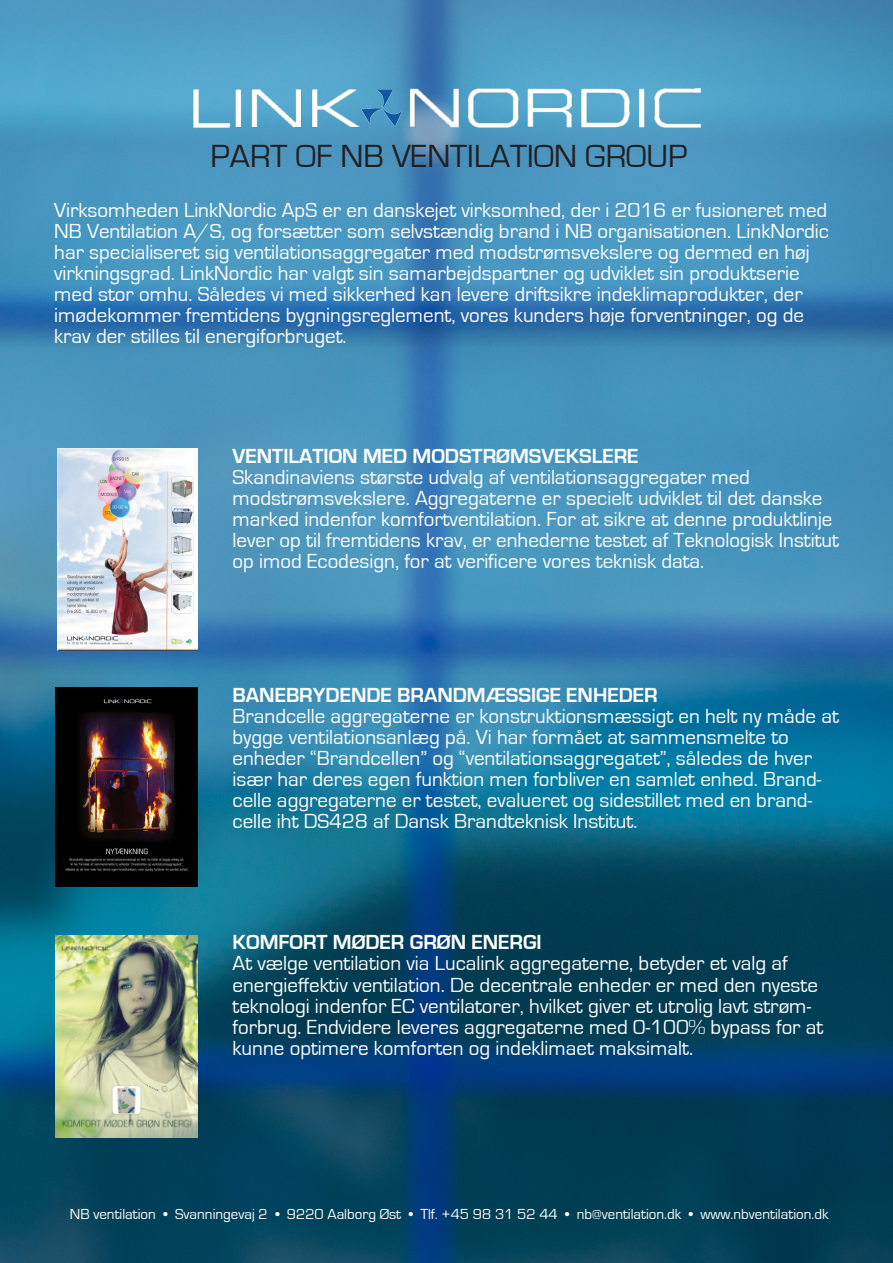
<style>
.page{position:relative;width:893px;height:1263px;background:#fff}
.page>*{position:absolute;margin:0;border:0;box-sizing:border-box;transform-origin:0 0}
.t1{font:33px "Eurostile";color:#231f20}
.t2{font:21px/21px "Eurostile";color:#fff}
.t3{font:700 21px "Eurostile";color:#fff}
.t4{font:15px "Eurostile";color:#fff}
</style>
<div class="page">
<img style="left:0;top:0;width:893px;height:1263px">
<img style="left:188px;top:77px;width:515px;height:69px">
<img style="left:57px;top:448px;width:140px;height:202px">
<img style="left:55px;top:688px;width:142px;height:199px">
<img style="left:55px;top:935px;width:142px;height:203px">
<p class="t1" style="left:210px;top:139px;width:479px">PART OF NB VENTILATION GROUP</p>
<p class="t2" style="left:54px;top:200px;width:776px">Virksomheden LinkNordic ApS er en danskejet virksomhed, der i 2016 er fusioneret med NB Ventilation A/S, og forsætter som selvstændig brand i NB organisationen. LinkNordic har specialiseret sig ventilationsaggregater med modstrømsvekslere og dermed en høj virkningsgrad. LinkNordic har valgt sin samarbejdspartner og udviklet sin produktserie med stor omhu. Således vi med sikkerhed kan levere driftsikre indeklimaprodukter, der</p>
<p class="t2" style="left:54px;top:305px;width:751px">imødekommer fremtidens bygningsreglement, vores kunders høje forventninger, og de krav der stilles til energiforbruget.</p>
<p class="t3" style="left:233px;top:444px;width:408px">VENTILATION MED MODSTRØMSVEKSLERE</p>
<p class="t2" style="left:233px;top:466px;width:519px">Skandinaviens største udvalg af ventilationsaggregater med</p>
<p class="t2" style="left:233px;top:487px;width:608px">modstrømsvekslere. Aggregaterne er specielt udviklet til det danske marked indenfor komfortventilation. For at sikre at denne produktlinje lever op til fremtidens krav, er enhederne testet af Teknologisk Institut op imod Ecodesign, for at verificere vores teknisk data.</p>
<p class="t3" style="left:233px;top:683px;width:427px">BANEBRYDENDE BRANDMÆSSIGE ENHEDER</p>
<p class="t2" style="left:233px;top:706px;width:608px">Brandcelle aggregaterne er konstruktionsmæssigt en helt ny måde at bygge ventilationsanlæg på. Vi har formået at sammensmelte to</p>
<p class="t2" style="left:233px;top:748px;width:590px">enheder “Brandcellen” og “ventilationsaggregatet”, således de hver især har deres egen funktion men forbliver en samlet enhed. Brand&shy;celle aggregaterne er testet, evalueret og sidestillet med en brand&shy;celle iht DS428 af Dansk Brandteknisk Institut.</p>
<p class="t3" style="left:233px;top:931px;width:311px">KOMFORT MØDER GRØN ENERGI</p>
<p class="t2" style="left:233px;top:953px;width:592px">At vælge ventilation via Lucalink aggregaterne, betyder et valg af energieffektiv ventilation. De decentrale enheder er med den nyeste teknologi indenfor EC ventilatorer, hvilket giver et utrolig lavt strøm&shy;forbrug. Endvidere leveres aggregaterne med 0-100% bypass for at kunne optimere komforten og indeklimaet maksimalt.</p>
<p class="t4" style="left:70px;top:1206px;width:760px">NB ventilation • Svanningevaj 2 • 9220 Aalborg Øst • Tlf. +45 98 31 52 44 • nb@ventilation.dk • www.nbventilation.dk</p>
</div>
